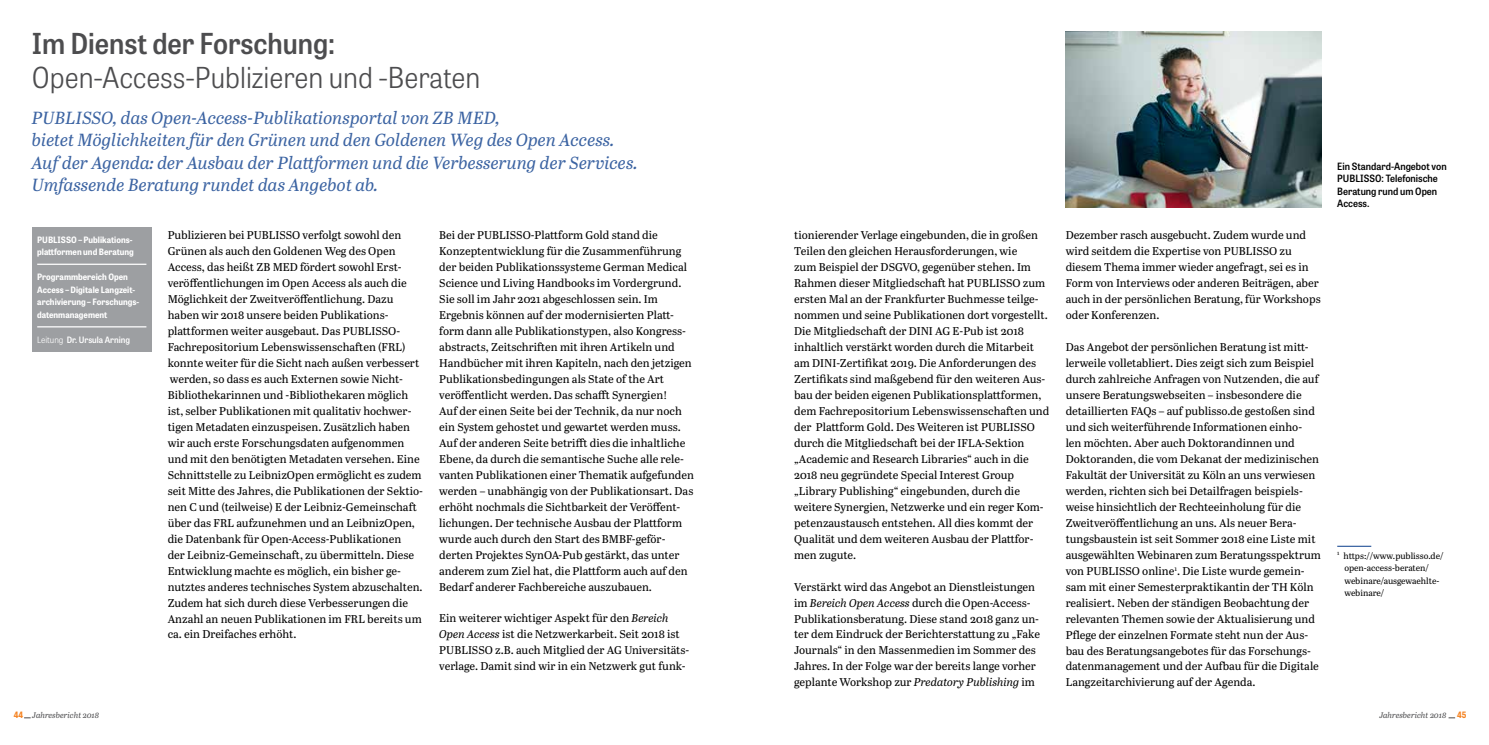
<style>
.page{position:relative;width:1489px;height:745px;background:#fff}
.page>*{position:absolute;margin:0;border:0;box-sizing:border-box;transform-origin:0 0}
.t1{font:300 28.75px "Tablet Gothic Narrow";color:#4d4d4f}
.t2{font:600 28.75px "Tablet Gothic Narrow";color:#4d4d4f}
.t3{font:italic 17.5px/22.5px "Abril Text";color:#3b63a2}
.t4{font:11.25px/16px "Abril Text";color:#000}
.t5{font:600 10px/12.5px "Tablet Gothic Narrow";color:#000}
.t6{font:700 8.75px/12.5px "Tablet Gothic Narrow";color:#fff}
.t7{font:8.75px/12.5px "Abril Text";color:#000}
.t8{font:600 8.75px "Tablet Gothic Narrow";color:#fff}
.t9{font:italic 8.12px "Abril Text";color:#4d4d4f}
.s1{font-weight:300}
.s2{font-style:italic}
.s3{font-family:"Tablet Gothic Narrow";font-weight:700;font-style:normal;font-size:8.75px;color:#f58220}
</style>
<div class="page">
<div style="left:32px;top:227px;width:120px;height:124px;background:#9d9fa2"></div>
<hr style="left:37px;top:263px;width:109px;height:2px;background:#fff">
<hr style="left:37px;top:326px;width:109px;height:1px;background:#fff">
<img style="left:1065px;top:32px;width:256px;height:175px">
<hr style="left:1337px;top:545px;width:34px;height:1px;background:#3b63a2">
<h1 class="t2" style="left:32px;top:23px;width:305px">Im Dienst der Forschung:</h1>
<h1 class="t1" style="left:32px;top:58px;width:450px">Open-Access-Publizieren und -Beraten</h1>
<p class="t3" style="left:32px;top:105px;width:607px">PUBLISSO, das Open-Access-Publikationsportal von ZB MED,<br>bietet Möglichkeiten für den Grünen und den Goldenen Weg des Open Access.<br>Auf der Agenda: der Ausbau der Plattformen und die Verbesserung der Services.<br>Umfassende Beratung rundet das Angebot ab.</p>
<p class="t6" style="left:37px;top:232px;width:98px">PUBLISSO – Publikations&shy;plattformen und Beratung</p>
<p class="t6" style="left:37px;top:270px;width:103px">Programmbereich Open<br>Access – Digitale Langzeit&shy;archivierung – Forschungs&shy;datenmanagement</p>
<p class="t8" style="left:37px;top:333px;width:94px"><span class="s1">Leitung</span> Dr. Ursula Arning</p>
<p class="t4" style="left:168px;top:227px;width:257px">Publizieren bei PUBLISSO verfolgt sowohl den Grünen als auch den Goldenen Weg des Open Access, das heißt ZB MED fördert sowohl Erst&shy;veröffentlichungen im Open Access als auch die Möglichkeit der Zweitveröffentlichung. Dazu haben wir 2018 unsere beiden Publikations&shy;plattformen weiter ausgebaut. Das PUBLISSO-Fachrepositorium Lebenswissenschaften (FRL) konnte weiter für die Sicht nach außen verbessert werden, so dass es auch Externen sowie Nicht-Bibliothekarinnen und -Bibliothekaren möglich ist, selber Publikationen mit qualitativ hochwer&shy;tigen Metadaten einzuspeisen. Zusätzlich haben wir auch erste Forschungsdaten aufgenommen und mit den benötigten Metadaten versehen. Eine Schnittstelle zu LeibnizOpen ermöglicht es zudem seit Mitte des Jahres, die Publikationen der Sektio&shy;nen C und (teilweise) E der Leibniz-Gemeinschaft über das FRL aufzunehmen und an LeibnizOpen, die Datenbank für Open-Access-Publikationen<br>der Leibniz-Gemeinschaft, zu übermitteln. Diese Entwicklung machte es möglich, ein bisher ge&shy;nutztes anderes technisches System abzuschalten.<br>Zudem hat sich durch diese Verbesserungen die Anzahl an neuen Publikationen im FRL bereits um ca. ein Dreifaches erhöht.</p>
<p class="t4" style="left:439px;top:227px;width:256px">Bei der PUBLISSO-Plattform Gold stand die Konzeptentwicklung für die Zusammenführung der beiden Publikationssysteme German Medical Science und Living Handbooks im Vordergrund.<br>Sie soll im Jahr 2021 abgeschlossen sein. Im Ergebnis können auf der modernisierten Platt&shy;form dann alle Publikationstypen, also Kongress&shy;abstracts, Zeitschriften mit ihren Artikeln und Handbücher mit ihren Kapiteln, nach den jetzigen Publikationsbedingungen als State of the Art veröffentlicht werden. Das schafft Synergien!<br>Auf der einen Seite bei der Technik, da nur noch ein System gehostet und gewartet werden muss.<br>Auf der anderen Seite betrifft dies die inhaltliche Ebene, da durch die semantische Suche alle rele&shy;vanten Publikationen einer Thematik aufgefunden werden – unabhängig von der Publikationsart. Das erhöht nochmals die Sichtbarkeit der Veröffent&shy;lichungen. Der technische Ausbau der Plattform wurde auch durch den Start des BMBF-geför&shy;derten Projektes SynOA-Pub gestärkt, das unter anderem zum Ziel hat, die Plattform auch auf den Bedarf anderer Fachbereiche auszubauen.</p>
<p class="t4" style="left:439px;top:609px;width:250px">Ein weiterer wichtiger Aspekt für den <span class="s2">Bereich Open Access</span> ist die Netzwerkarbeit. Seit 2018 ist PUBLISSO z.B. auch Mitglied der AG Universitäts&shy;verlage. Damit sind wir in ein Netzwerk gut funk-</p>
<p class="t4" style="left:794px;top:227px;width:257px">tionierender Verlage eingebunden, die in großen Teilen den gleichen Herausforderungen, wie<br>zum Beispiel der DSGVO, gegenüber stehen. Im Rahmen dieser Mitgliedschaft hat PUBLISSO zum ersten Mal an der Frankfurter Buchmesse teilge&shy;nommen und seine Publikationen dort vorgestellt.<br>Die Mitgliedschaft der DINI AG E-Pub ist 2018 inhaltlich verstärkt worden durch die Mitarbeit am DINI-Zertifikat 2019. Die Anforderungen des Zertifikats sind maßgebend für den weiteren Aus&shy;bau der beiden eigenen Publikationsplattformen, dem Fachrepositorium Lebenswissenschaften und der Plattform Gold. Des Weiteren ist PUBLISSO durch die Mitgliedschaft bei der IFLA-Sektion „Academic and Research Libraries“ auch in die 2018 neu gegründete Special Interest Group „Library Publishing“ eingebunden, durch die weitere Synergien, Netzwerke und ein reger Kom&shy;petenzaustausch entstehen. All dies kommt der Qualität und dem weiteren Ausbau der Plattfor&shy;men zugute.</p>
<p class="t4" style="left:794px;top:577px;width:247px">Verstärkt wird das Angebot an Dienstleistungen im <span class="s2">Bereich Open Access</span> durch die Open-Access-Publikationsberatung. Diese stand 2018 ganz un&shy;ter dem Eindruck der Berichterstattung zu „Fake Journals“ in den Massenmedien im Sommer des Jahres. In der Folge war der bereits lange vorher geplante Workshop zur <span class="s2">Predatory Publishing</span> im</p>
<p class="t4" style="left:1065px;top:227px;width:256px">Dezember rasch ausgebucht. Zudem wurde und wird seitdem die Expertise von PUBLISSO zu diesem Thema immer wieder angefragt, sei es in Form von Interviews oder anderen Beiträgen, aber auch in der persönlichen Beratung, für Workshops oder Konferenzen.</p>
<p class="t4" style="left:1065px;top:338px;width:257px">Das Angebot der persönlichen Beratung ist mitt&shy;lerweile volletabliert. Dies zeigt sich zum Beispiel durch zahlreiche Anfragen von Nutzenden, die auf unsere Beratungswebseiten – insbesondere die detaillierten FAQs – auf publisso.de gestoßen sind und sich weiterführende Informationen einho-<br>len möchten. Aber auch Doktorandinnen und Doktoranden, die vom Dekanat der medizinischen Fakultät der Universität zu Köln an uns verwiesen werden, richten sich bei Detailfragen beispiels&shy;weise hinsichtlich der Rechteeinholung für die Zweitveröffentlichung an uns. Als neuer Bera&shy;tungsbaustein ist seit Sommer 2018 eine Liste mit ausgewählten Webinaren zum Beratungsspektrum von PUBLISSO online<sup>1</sup>. Die Liste wurde gemein&shy;sam mit einer Semesterpraktikantin der TH Köln realisiert. Neben der ständigen Beobachtung der relevanten Themen sowie der Aktualisierung und Pflege der einzelnen Formate steht nun der Aus&shy;bau des Beratungsangebotes für das Forschungs&shy;datenmanagement und der Aufbau für die Digitale Langzeitarchivierung auf der Agenda.</p>
<p class="t5" style="left:1337px;top:159px;width:111px">Ein Standard-Angebot von<br>PUBLISSO: Telefonische<br>Beratung rund um Open<br>Access.</p>
<p class="t7" style="left:1344px;top:548px;width:101px;text-indent:-7px"><sup>1</sup> https://www.publisso.de/ open-access-beraten/ webinare/ausgewaehlte&shy;webinare/</p>
<p class="t9" style="left:14px;top:709px;width:87px"><span class="s3">44</span> Jahresbericht 2018</p>
<p class="t9" style="left:1379px;top:709px;width:88px">Jahresbericht 2018 <span class="s3">45</span></p>
</div>
